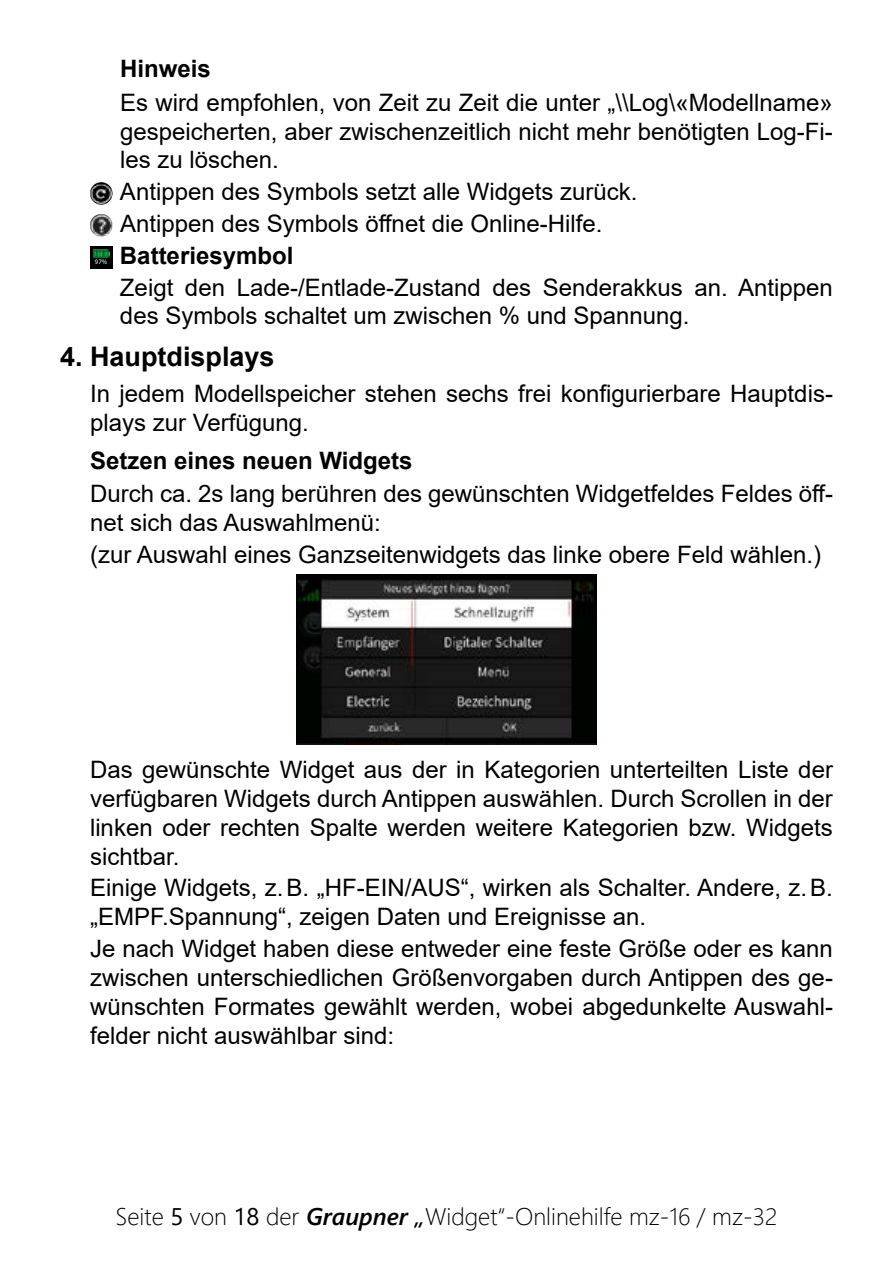
<style>
.page{position:relative;width:893px;height:1263px;background:#fff}
.page>*{position:absolute;margin:0;border:0;box-sizing:border-box;transform-origin:0 0}
.t1{font:700 27px "Arial";color:#000}
.t2{font:24px/28.8px "Arial";color:#000}
.t3{font:300 24px "Segoe UI";color:#000}
.t4{font:700 24px "Arial";color:#000}
.t5{font:6.75px "Myriad Pro";color:#fff}
.s1{font-weight:400}
.s2{font-weight:600;font-style:italic}
</style>
<div class="page">
<svg style="left:90px;top:182px;width:22px;height:23px"></svg>
<img style="left:91px;top:183px;width:21px;height:21px">
<img style="left:90px;top:214px;width:22px;height:22px">
<div style="left:90px;top:246px;width:22px;height:22px;background:#000"></div>
<img style="left:93px;top:250px;width:16px;height:8px">
<img style="left:296px;top:575px;width:300px;height:170px">
<p class="t4" style="left:120px;top:52px;width:92px">Hinweis</p>
<p class="t2" style="left:120px;top:88px;width:714px;text-align:justify">Es wird empfohlen, von Zeit zu Zeit die unter „\\Log\«Modellname» gespeicherten, aber zwischenzeitlich nicht mehr benötigten Log-Fi&shy;les zu löschen.</p>
<p class="t2" style="left:120px;top:176px;width:519px;line-height:31.8px">Antippen des Symbols setzt alle Widgets zurück.<br>Antippen des Symbols öffnet die Online-Hilfe.</p>
<p class="t4" style="left:120px;top:238px;width:175px">Batteriesymbol</p>
<p class="t2" style="left:120px;top:273px;width:714px">Zeigt den Lade-/Entlade-Zustand des Senderakkus an. Antippen des Symbols schaltet um zwischen % und Spannung.</p>
<p class="t1" style="left:60px;top:337px;width:216px">4. Hauptdisplays</p>
<p class="t2" style="left:90px;top:379px;width:744px">In jedem Modellspeicher stehen sechs frei konfigurierbare Hauptdis&shy;plays zur Verfügung.</p>
<p class="t4" style="left:90px;top:443px;width:324px">Setzen eines neuen Widgets</p>
<p class="t2" style="left:90px;top:479px;width:744px">Durch ca. 2s lang berühren des gewünschten Widgetfeldes Feldes öff&shy;net sich das Auswahlmenü:</p>
<p class="t2" style="left:90px;top:540px;width:732px">(zur Auswahl eines Ganzseitenwidgets das linke obere Feld wählen.)</p>
<p class="t5" style="left:95px;top:258px;width:14px">97%</p>
<p class="t2" style="left:90px;top:755px;width:744px;text-align:justify">Das gewünschte Widget aus der in Kategorien unterteilten Liste der verfügbaren Widgets durch Antippen auswählen. Durch Scrollen in der linken oder rechten Spalte werden weitere Kategorien bzw. Widgets sichtbar.</p>
<p class="t2" style="left:90px;top:873px;width:744px">Einige Widgets, z.B. „HF-EIN/AUS“, wirken als Schalter. Andere, z.B. „EMPF.Spannung“, zeigen Daten und Ereignisse an.</p>
<p class="t2" style="left:90px;top:934px;width:744px;text-align:justify">Je nach Widget haben diese entweder eine feste Größe oder es kann zwischen unterschiedlichen Größenvorgaben durch Antippen des ge&shy;wünschten Formates gewählt werden, wobei abgedunkelte Auswahl&shy;felder nicht auswählbar sind:</p>
<p class="t3" style="left:116px;top:1194px;width:663px">Seite <span class="s1">5</span> von <span class="s1">18</span> der <span class="s2">Graupner „</span>Widget“-Onlinehilfe mz-16 / mz-32</p>
</div>
